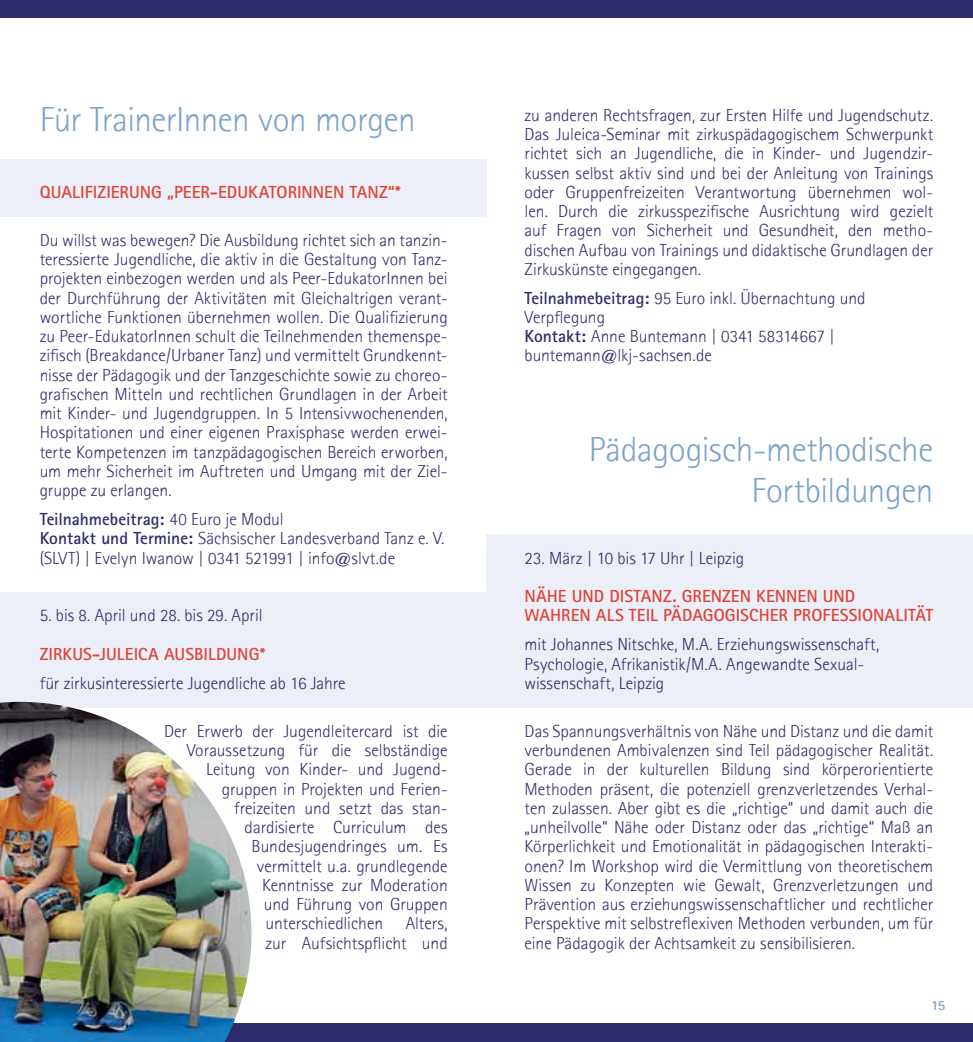
<style>
.page{position:relative;width:973px;height:1042px;background:#fff}
.page>*{position:absolute;margin:0;border:0;box-sizing:border-box;transform-origin:0 0}
.t1{font:300 35px/40.2px "Rotis Sans Serif";letter-spacing:-.01em;color:#7da3cc;text-align:right}
.t2{font:300 17.5px/19.2px "Rotis Sans Serif";color:#2e2c6c;text-align:justify}
.t3{font:700 17.5px/19.2px "Rotis Sans Serif Std";letter-spacing:.005em;color:#f04938}
.t4{font:700 17.5px "Rotis Sans Serif Std";letter-spacing:-.01em;color:#2e2c6c}
.t5{font:700 14px "Rotis Sans Serif Std";color:#7da3cc}
.s1{font-family:"Rotis Sans Serif";font-weight:300}
.s2{font-family:"Rotis Sans Serif Std";font-weight:700}
</style>
<div class="page">
<div style="left:0;top:0;width:972px;height:17px;background:#2e2c6c"></div>
<div style="left:0;top:159px;width:486px;height:58px;background:#eceff7"></div>
<div style="left:0;top:592px;width:486px;height:116px;background:#eceff7"></div>
<div style="left:486px;top:535px;width:486px;height:173px;background:#eceff7"></div>
<div style="left:0;top:1023px;width:972px;height:19px;background:#2e2c6c"></div>
<img style="left:0;top:702px;width:251px;height:340px">
<h1 class="t1" style="left:40px;top:99px;width:377px">Für TrainerInnen von morgen</h1>
<p class="t3" style="left:40px;top:182px;width:362px">QUALIFIZIERUNG „PEER-EDUKATORINNEN TANZ“*</p>
<p class="t2" style="left:40px;top:230px;width:409px">Du willst was bewegen? Die Ausbildung richtet sich an tanzin&shy;teressierte Jugendliche, die aktiv in die Gestaltung von Tanz&shy;projekten einbezogen werden und als Peer-EdukatorInnen bei der Durchführung der Aktivitäten mit Gleichaltrigen verant&shy;wortliche Funktionen übernehmen wollen. Die Qualifizierung zu Peer-EdukatorInnen schult die Teilnehmenden themenspe&shy;zifisch (Breakdance/Urbaner Tanz) und vermittelt Grundkennt&shy;nisse der Pädagogik und der Tanzgeschichte sowie zu choreo&shy;grafischen Mitteln und rechtlichen Grundlagen in der Arbeit mit Kinder- und Jugendgruppen. In 5 Intensivwochenenden, Hospitationen und einer eigenen Praxisphase werden erwei&shy;terte Kompetenzen im tanzpädagogischen Bereich erworben, um mehr Sicherheit im Auftreten und Umgang mit der Ziel&shy;gruppe zu erlangen.</p>
<p class="t4" style="left:40px;top:508px;width:245px">TEILNAHMEBEITRAG: <span class="s1">40 Euro je Modul</span></p>
<p class="t2" style="left:40px;top:529px;width:406px"><span class="s2">KONTAKT UND TERMINE:</span> Sächsischer Landesverband Tanz e. V. (SLVT) | Evelyn Iwanow | 0341 521991 | info@slvt.de</p>
<p class="t2" style="left:40px;top:606px;width:224px">5. bis 8. April und 28. bis 29. April</p>
<p class="t3" style="left:40px;top:644px;width:75px">ZIRKUS-JULEI</p>
<p class="t3" style="left:138px;top:644px;width:128px">CA AUSBILDUNG*</p>
<p class="t2" style="left:40px;top:673px;width:307px">für zirkusinteressierte Jugendliche ab 16 Jahre</p>
<p class="t2" style="left:164px;top:721px;width:285px">Der Erwerb der Jugendleitercard ist die</p>
<p class="t2" style="left:187px;top:740px;width:262px">Voraussetzung für die selbständige</p>
<p class="t2" style="left:206px;top:760px;width:243px">Leitung von Kinder- und Jugend-</p>
<p class="t2" style="left:222px;top:779px;width:227px">gruppen in Projekten und Ferien-</p>
<p class="t2" style="left:234px;top:798px;width:215px">freizeiten und setzt das stan-</p>
<p class="t2" style="left:244px;top:817px;width:204px">dardisierte Curriculum des</p>
<p class="t2" style="left:251px;top:837px;width:197px">Bundesjugendringes um. Es</p>
<p class="t2" style="left:257px;top:856px;width:192px">vermittelt u.a. grundlegende</p>
<p class="t2" style="left:262px;top:875px;width:187px">Kenntnisse zur Moderation</p>
<p class="t2" style="left:264px;top:894px;width:185px">und Führung von Gruppen</p>
<p class="t2" style="left:265px;top:914px;width:119px">unterschiedlichen</p>
<p class="t2" style="left:265px;top:914px;width:183px;text-align:right">Alters,<br>zur Aufsichtspflicht und</p>
<p class="t2" style="left:524px;top:105px;width:410px">zu anderen Rechtsfragen, zur Ersten Hilfe und Jugendschutz.<br>Das Juleica-Seminar mit zirkuspädagogischem Schwerpunkt richtet sich an Jugendliche, die in Kinder- und Jugendzir&shy;kussen selbst aktiv sind und bei der Anleitung von Trainings oder Gruppenfreizeiten Verantwortung übernehmen wol&shy;len. Durch die zirkusspezifische Ausrichtung wird gezielt auf Fragen von Sicherheit und Gesundheit, den metho&shy;dischen Aufbau von Trainings und didaktische Grundlagen der Zirkuskünste eingegangen.</p>
<p class="t2" style="left:524px;top:288px;width:342px;text-align:left"><span class="s2">TEILNAHMEBEITRAG:</span> 95 Euro inkl. Übernachtung und Verpflegung<br><span class="s2">KONTAKT:</span> Anne Buntemann | 0341 58314667 | buntemann@lkj-sachsen.de</p>
<h1 class="t1" style="left:588px;top:429px;width:346px">Pädagogisch-methodische<br>Fortbildungen</h1>
<p class="t2" style="left:524px;top:548px;width:221px">23. März | 10 bis 17 Uhr | Leipzig</p>
<p class="t3" style="left:524px;top:586px;width:408px">NÄHE UND DISTANZ. GRENZEN KENN EN UND<br>WAHREN ALS TEIL PÄDAGOGISCHER PROFESSIONALITÄT</p>
<p class="t2" style="left:524px;top:635px;width:356px;text-align:left">mit Johannes Nitschke, M.A. Erziehungswissenschaft,<br>Psychologie, Afrikanistik/M.A. Angewandte Sexual&shy;wissenschaft, Leipzig</p>
<p class="t2" style="left:524px;top:721px;width:410px">Das Spannungsverhältnis von Nähe und Distanz und die damit verbundenen Ambivalenzen sind Teil pädagogischer Realität.<br>Gerade in der kulturellen Bildung sind körperorientierte Methoden präsent, die potenziell grenzverletzendes Verhal&shy;ten zulassen. Aber gibt es die „richtige“ und damit auch die „unheilvolle“ Nähe oder Distanz oder das „richtige“ Maß an Körperlichkeit und Emotionalität in pädagogischen Interakti&shy;onen? Im Workshop wird die Vermittlung von theoretischem Wissen zu Konzepten wie Gewalt, Grenzverletzungen und Prävention aus erziehungswissenschaftlicher und rechtlicher Perspektive mit selbstreflexiven Methoden verbunden, um für eine Pädagogik der Achtsamkeit zu sensibilisieren.</p>
<p class="t5" style="left:930px;top:996px;width:16px">15</p>
</div>
